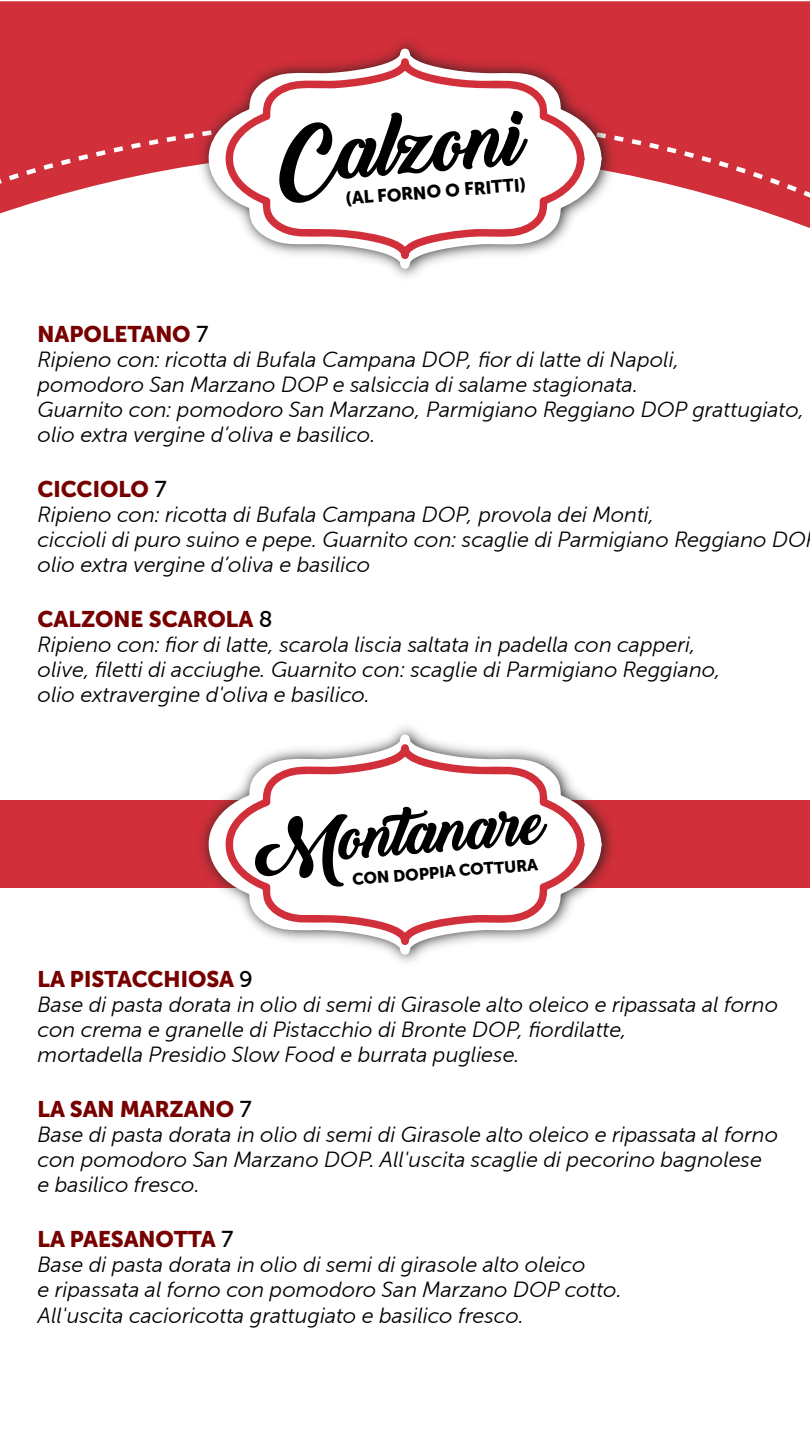
<style>
.page{position:relative;width:810px;height:1440px;background:#fff}
.page>*{position:absolute;margin:0;border:0;box-sizing:border-box;transform-origin:0 0}
.t1{font:78.07px "Backto Black Bold Demo";color:#000}
.t2{font:60px "Backto Black Bold Demo";color:#000}
.t3{font:22.5px "Museo Sans Cyrl 900";color:#770101}
.t4{font:italic 21px/25.2px "Museo Sans Cyrl 300";color:#000}
.t5{font:17.77px "Museo Sans Cyrl 900";color:#000}
.t6{font:16.35px "Museo Sans Cyrl 900";color:#000}
.s1{font-family:"Museo Sans Cyrl 500";color:#000}
</style>
<div class="page">
<div style="left:0;top:800px;width:810px;height:87px;background:#d12f3a"></div>
<img style="left:193px;top:727px;width:429px;height:235px">
<svg style="left:205px;top:733px;width:397px;height:223px"></svg>
<svg style="left:223px;top:743px;width:361px;height:203px"></svg>
<svg style="left:0;top:1px;width:810px;height:227px;fill:#d12f3a"></svg>
<svg style="left:0;top:28px;width:810px;height:176px;background:#d5424c"></svg>
<img style="left:193px;top:30px;width:429px;height:247px">
<svg style="left:205px;top:47px;width:397px;height:223px"></svg>
<svg style="left:223px;top:57px;width:361px;height:203px"></svg>
<h1 class="t1" style="left:276px;top:113px;width:246px;rotate:-5deg">Calzoni</h1>
<p class="t5" style="left:345px;top:189px;width:181px;rotate:-5deg">(AL FORNO O FRITTI)</p>
<p class="t3" style="left:38px;top:321px;width:172px">NAPOLETANO <span class="s1">7</span></p>
<p class="t4" style="left:38px;top:347px;width:769px">Ripieno con: ricotta di Bufala Campana DOP, fior di latte di Napoli,<br>pomodoro San Marzano DOP e salsiccia di salame stagionata.<br>Guarnito con: pomodoro San Marzano, Parmigiano Reggiano DOP grattugiato, olio extra vergine d’oliva e basilico.</p>
<p class="t3" style="left:38px;top:476px;width:131px">CICCIOLO <span class="s1">7</span></p>
<p class="t4" style="left:38px;top:502px;width:770px">Ripieno con: ricotta di Bufala Campana DOP, provola dei Monti,<br>ciccioli di puro suino e pepe. Guarnito con: scaglie di Parmigiano Reggiano DO olio extra vergine d’oliva e basilico</p>
<p class="t3" style="left:38px;top:606px;width:236px">CALZONE SCAROLA <span class="s1">8</span></p>
<p class="t4" style="left:38px;top:632px;width:685px">Ripieno con: fior di latte, scarola liscia saltata in padella con capperi, olive, filetti di acciughe. Guarnito con: scaglie di Parmigiano Reggiano, olio extravergine d'oliva e basilico.</p>
<h2 class="t2" style="left:250px;top:813px;width:293px;rotate:-5deg">Montanare</h2>
<p class="t6" style="left:352px;top:871px;width:187px;rotate:-5deg">CON DOPPIA COTTURA</p>
<p class="t3" style="left:38px;top:966px;width:217px">LA PISTACCHIOSA <span class="s1">9</span></p>
<p class="t4" style="left:38px;top:992px;width:742px">Base di pasta dorata in olio di semi di Girasole alto oleico e ripassata al forno con crema e granelle di Pistacchio di Bronte DOP, fiordilatte,<br>mortadella Presidio Slow Food e burrata pugliese.</p>
<p class="t3" style="left:38px;top:1096px;width:216px">LA SAN MARZANO <span class="s1">7</span></p>
<p class="t4" style="left:38px;top:1122px;width:742px">Base di pasta dorata in olio di semi di Girasole alto oleico e ripassata al forno con pomodoro San Marzano DOP. All'uscita scaglie di pecorino bagnolese e basilico fresco.</p>
<p class="t3" style="left:38px;top:1226px;width:197px">LA PAESANOTTA <span class="s1">7</span></p>
<p class="t4" style="left:38px;top:1252px;width:586px">Base di pasta dorata in olio di semi di girasole alto oleico<br>e ripassata al forno con pomodoro San Marzano DOP cotto.<br>All'uscita cacioricotta grattugiato e basilico fresco.</p>
</div>
